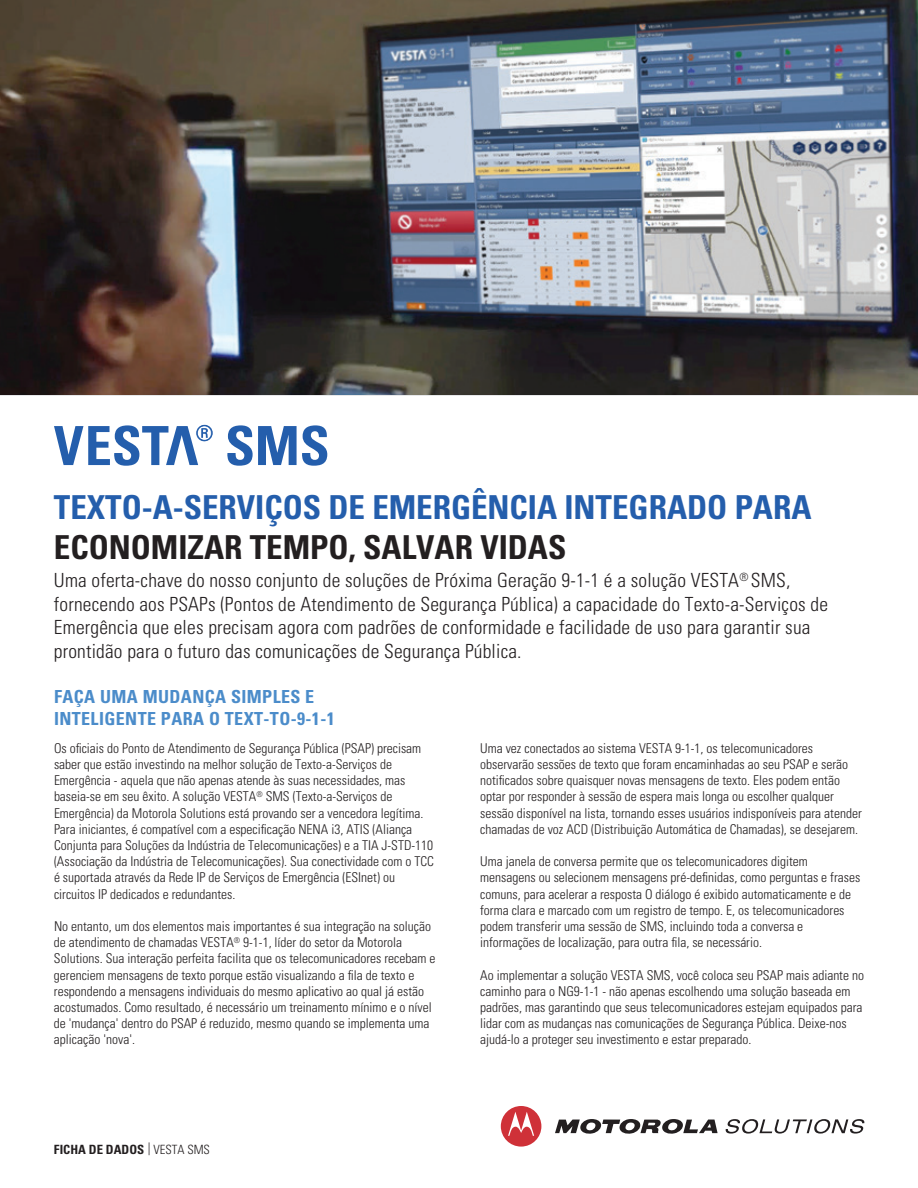
<style>
.page{position:relative;width:918px;height:1188px;background:#fff}
.page>*{position:absolute;margin:0;border:0;box-sizing:border-box;transform-origin:0 0}
.t1{font:700 condensed 54px "Univers";color:#245eac}
.t2{font:700 condensed 33px "Univers";color:#245eac}
.t3{font:700 condensed 33px "Univers";color:#231f20}
.t4{font:300 condensed 21.6px "Univers LT Std";color:#245eac}
.t5{font:300 condensed 19.5px/23.4px "Univers LT Std";letter-spacing:.01em;color:#231f20}
.t6{font:700 condensed 18px/21.6px "Univers";letter-spacing:.025em;color:#4b8cca}
.t7{font:300 condensed 13.5px/16.2px "Univers LT Std";color:#231f20}
.t8{font:700 condensed 12.75px "Univers";color:#231f20}
.s1{font-family:"Univers LT Std";font-weight:300}
</style>
<div class="page">
<svg style="left:555px;top:1119px;width:163px;height:15px"></svg>
<svg style="left:501px;top:1106px;width:40px;height:41px"></svg>
<svg style="left:726px;top:1119px;width:138px;height:15px"></svg>
<svg style="left:54px;top:425px;width:159px;height:41px"></svg>
<img style="left:0;top:0;width:918px;height:395px">
<h3 class="t4" style="left:196px;top:420px;width:19px">®</h3>
<h1 class="t1" style="left:225px;top:413px;width:106px">SMS</h1>
<h2 class="t2" style="left:54px;top:487px;width:759px">TEXTO-A-SERVIÇOS DE EMERGÊNCIA INTEGRADO PARA</h2>
<h2 class="t3" style="left:54px;top:527px;width:514px">ECONOMIZAR TEMPO, SALVAR VIDAS</h2>
<p class="t5" style="left:54px;top:569px;width:776px">Uma oferta-chave do nosso conjunto de soluções de Próxima Geração 9-1-1 é a solução VESTA<sup>®</sup> SMS, fornecendo aos PSAPs (Pontos de Atendimento de Segurança Pública) a capacidade do Texto-a-Serviços de Emergência que eles precisam agora com padrões de conformidade e facilidade de uso para garantir sua prontidão para o futuro das comunicações de Segurança Pública.</p>
<h3 class="t6" style="left:54px;top:686px;width:282px">FAÇA UMA MUDANÇA SIMPLES E<br>INTELIGENTE PARA O TEXT-TO-9-1-1</h3>
<p class="t7" style="left:54px;top:740px;width:382px">Os oficiais do Ponto de Atendimento de Segurança Pública (PSAP) precisam saber que estão investindo na melhor solução de Texto-a-Serviços de Emergência - aquela que não apenas atende às suas necessidades, mas baseia-se em seu êxito. A solução VESTA<sup>®</sup> SMS (Texto-a-Serviços de Emergência) da Motorola Solutions está provando ser a vencedora legítima.<br>Para iniciantes, é compatível com a especificação NENA i3, ATIS (Aliança Conjunta para Soluções da Indústria de Telecomunicações) e a TIA J-STD-110 (Associação da Indústria de Telecomunicações). Sua conectividade com o TCC é suportada através da Rede IP de Serviços de Emergência (ESInet) ou circuitos IP dedicados e redundantes.</p>
<p class="t7" style="left:54px;top:918px;width:383px">No entanto, um dos elementos mais importantes é sua integração na solução de atendimento de chamadas VESTA<sup>®</sup> 9-1-1, líder do setor da Motorola Solutions. Sua interação perfeita facilita que os telecomunicadores recebam e gerenciem mensagens de texto porque estão visualizando a fila de texto e respondendo a mensagens individuais do mesmo aplicativo ao qual já estão acostumados. Como resultado, é necessário um treinamento mínimo e o nível de 'mudança' dentro do PSAP é reduzido, mesmo quando se implementa uma aplicação 'nova'.</p>
<p class="t7" style="left:480px;top:740px;width:383px">Uma vez conectados ao sistema VESTA 9-1-1, os telecomunicadores observarão sessões de texto que foram encaminhadas ao seu PSAP e serão notificados sobre quaisquer novas mensagens de texto. Eles podem então optar por responder à sessão de espera mais longa ou escolher qualquer sessão disponível na lista, tornando esses usuários indisponíveis para atender chamadas de voz ACD (Distribuição Automática de Chamadas), se desejarem.</p>
<p class="t7" style="left:480px;top:853px;width:382px">Uma janela de conversa permite que os telecomunicadores digitem mensagens ou selecionem mensagens pré-definidas, como perguntas e frases comuns, para acelerar a resposta O diálogo é exibido automaticamente e de forma clara e marcado com um registro de tempo. E, os telecomunicadores podem transferir uma sessão de SMS, incluindo toda a conversa e informações de localização, para outra fila, se necessário.</p>
<p class="t7" style="left:480px;top:967px;width:385px">Ao implementar a solução VESTA SMS, você coloca seu PSAP mais adiante no caminho para o NG9-1-1 - não apenas escolhendo uma solução baseada em padrões, mas garantindo que seus telecomunicadores estejam equipados para lidar com as mudanças nas comunicações de Segurança Pública. Deixe-nos ajudá-lo a proteger seu investimento e estar preparado.</p>
<p class="t8" style="left:54px;top:1142px;width:158px">FICHA DE DADOS <span class="s1">| VESTA SMS</span></p>
</div>
